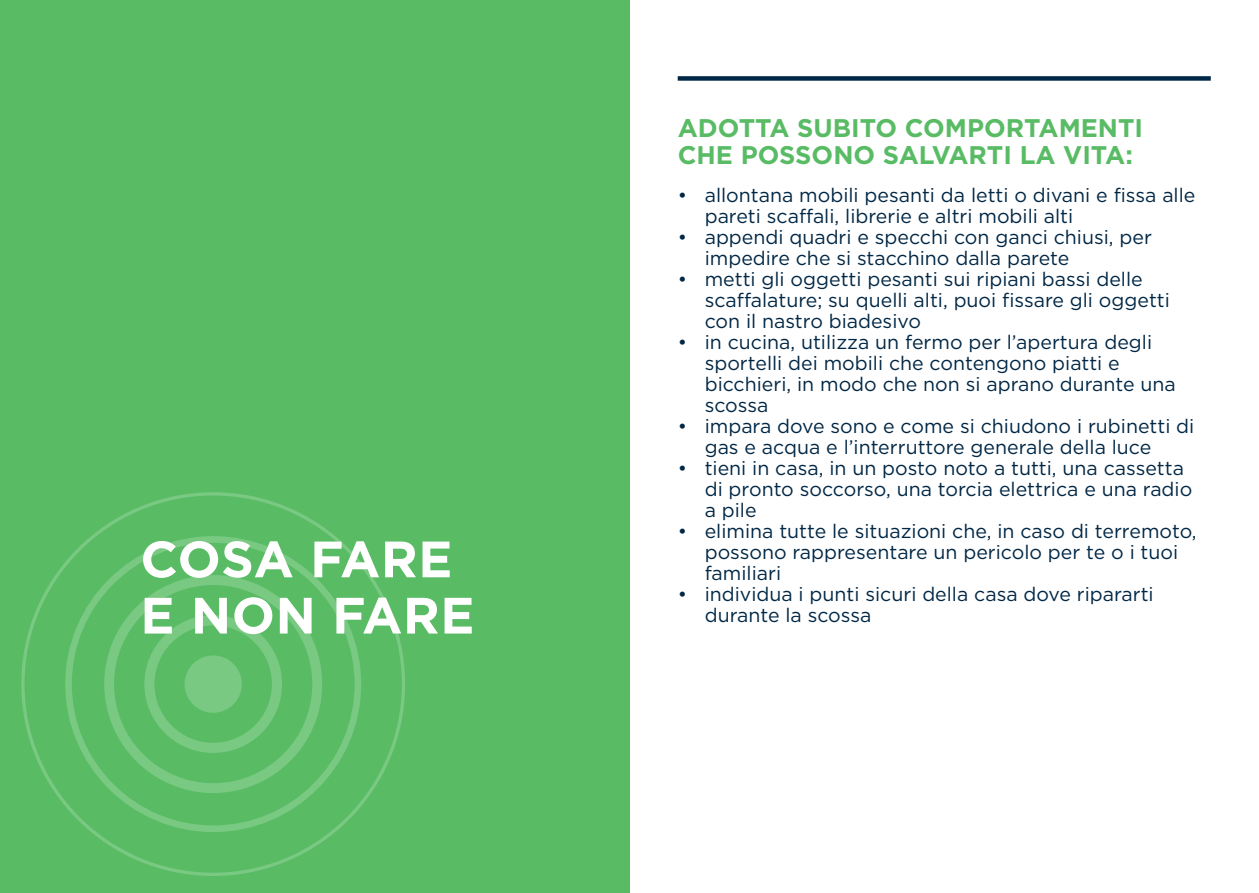
<style>
.page{position:relative;width:1259px;height:893px;background:#fff}
.page>*{position:absolute;margin:0;border:0;box-sizing:border-box;transform-origin:0 0}
.t1{font:700 51px/56.2px "Gotham";letter-spacing:.01em;color:#fff}
.t2{font:700 25.5px/27px "Gotham";color:#59bc65}
.t3{font:19.5px/21px "Gotham";color:#002745}
</style>
<div class="page">
<div style="left:677px;top:76px;width:533px;height:5px;background:#002745"></div>
<div style="left:0;top:0;width:629px;height:893px;background:#59bc65"></div>
<svg style="left:21px;top:492px;width:384px;height:384px"></svg>
<h1 class="t1" style="left:140px;top:530px;width:335px">COSA FARE<br>E NON FARE</h1>
<h2 class="t2" style="left:677px;top:114px;width:467px">ADOTTA SUBITO COMPORTAMENTI<br>CHE POSSONO SALVARTI LA VITA:</h2>
<p class="t3" style="left:704px;top:184px;width:492px;text-indent:-27px">• allontana mobili pesanti da letti o divani e fissa alle pareti scaffali, librerie e altri mobili alti</p>
<p class="t3" style="left:704px;top:226px;width:449px;text-indent:-27px">• appendi quadri e specchi con ganci chiusi, per impedire che si stacchino dalla parete</p>
<p class="t3" style="left:704px;top:268px;width:467px;text-indent:-27px">• metti gli oggetti pesanti sui ripiani bassi delle scaffalature; su quelli alti, puoi fissare gli oggetti con il nastro biadesivo</p>
<p class="t3" style="left:704px;top:331px;width:472px;text-indent:-27px">• in cucina, utilizza un fermo per l’apertura degli sportelli dei mobili che contengono piatti e bicchieri, in modo che non si aprano durante una scossa</p>
<p class="t3" style="left:704px;top:415px;width:491px;text-indent:-27px">• impara dove sono e come si chiudono i rubinetti di gas e acqua e l’interruttore generale della luce</p>
<p class="t3" style="left:704px;top:457px;width:489px;text-indent:-27px">• tieni in casa, in un posto noto a tutti, una cassetta di pronto soccorso, una torcia elettrica e una radio a pile</p>
<p class="t3" style="left:704px;top:520px;width:493px;text-indent:-27px">• elimina tutte le situazioni che, in caso di terremoto, possono rappresentare un pericolo per te o i tuoi familiari</p>
<p class="t3" style="left:704px;top:583px;width:450px;text-indent:-27px">• individua i punti sicuri della casa dove ripararti durante la scossa</p>
</div>
